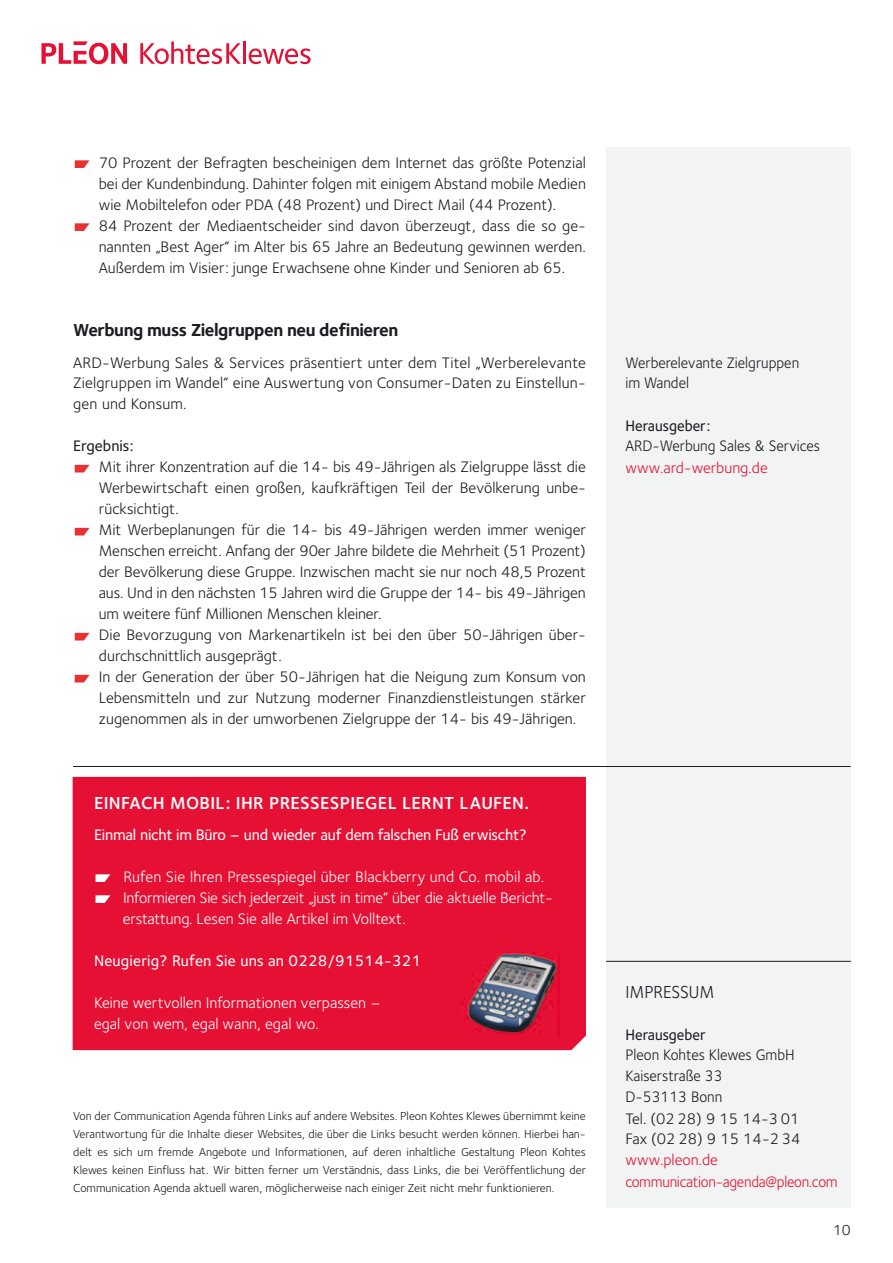
<style>
.page{position:relative;width:893px;height:1263px;background:#fff}
.page>*{position:absolute;margin:0;border:0;box-sizing:border-box;transform-origin:0 0}
.t1{font:600 18px "Foundry Sterling";letter-spacing:.02em;color:#fff}
.t2{font:700 18px "Foundry Sterling";letter-spacing:-.025em;color:#1b1c20}
.t3{font:18px "Foundry Sterling";color:#1b1c20;scale:.95 1}
.t4{font:15.75px/21px "Foundry Sterling";color:#1b1c20}
.t5{font:15.75px/21px "Foundry Sterling";color:#fff}
.t6{font:15.75px/21px "Foundry Sterling";color:#1b1c20;scale:.95 1}
.t7{font:500 15.75px "Foundry Sterling";letter-spacing:-.01em;color:#fff}
.t8{font:15.75px/21px "Foundry Sterling";letter-spacing:-.02em;color:#e61034}
.t9{font:500 15.75px "Foundry Sterling";letter-spacing:.01em;color:#fff}
.t10{font:500 15.75px "Foundry Sterling";color:#1b1c20;scale:.95 1}
.t11{font:15.75px "Foundry Sterling";color:#e61034}
.t12{font:500 15.75px "Foundry Sterling";color:#1b1c20}
.t13{font:15px "Foundry Sterling";color:#1b1c20}
.t14{font:12px/18px "Foundry Sterling";color:#1b1c20;text-align:justify}
</style>
<div class="page">
<svg style="left:41px;top:41px;width:86px;height:23px"></svg>
<svg style="left:140px;top:42px;width:101px;height:22px"></svg>
<hr style="left:243px;top:42px;width:3px;height:22px;background:#e61034">
<svg style="left:249px;top:48px;width:61px;height:16px"></svg>
<div style="left:73px;top:777px;width:512px;height:273px;background:#e61034"></div>
<svg style="left:545px;top:1029px;width:41px;height:22px"></svg>
<svg style="left:95px;top:895px;width:15px;height:8px"></svg>
<svg style="left:95px;top:874px;width:15px;height:8px"></svg>
<svg style="left:75px;top:675px;width:14px;height:7px"></svg>
<svg style="left:75px;top:633px;width:14px;height:7px"></svg>
<svg style="left:75px;top:528px;width:14px;height:8px"></svg>
<svg style="left:75px;top:465px;width:14px;height:7px"></svg>
<svg style="left:75px;top:223px;width:14px;height:8px"></svg>
<svg style="left:75px;top:160px;width:14px;height:8px"></svg>
<div style="left:606px;top:147px;width:244px;height:1061px;background:#f2f3f3"></div>
<hr style="left:606px;top:961px;width:244px;height:1px;background:#1b1c20">
<hr style="left:73px;top:766px;width:777px;height:1px;background:#1b1c20">
<img style="left:461px;top:952px;width:98px;height:84px">
<p class="t4" style="left:99px;top:154px;width:488px">70 Prozent der Befragten bescheinigen dem Internet das größte Potenzial bei der Kundenbindung. Dahinter folgen mit einigem Abstand mobile Medien wie Mobiltelefon oder PDA (48 Prozent) und Direct Mail (44 Prozent).<br>84 Prozent der Mediaentscheider sind davon überzeugt, dass die so ge&shy;nannten „Best Ager“ im Alter bis 65 Jahre an Bedeutung gewinnen werden.<br>Außerdem im Visier: junge Erwachsene ohne Kinder und Senioren ab 65.</p>
<p class="t2" style="left:73px;top:322px;width:327px">Werbung muss Zielgruppen neu definieren</p>
<p class="t4" style="left:73px;top:353px;width:514px;text-align:justify">ARD-Werbung Sales &amp; Services präsentiert unter dem Titel „Werberelevante Zielgruppen im Wandel“ eine Auswertung von Consumer-Daten zu Einstellun&shy;gen und Konsum.</p>
<p class="t12" style="left:73px;top:440px;width:62px">Ergebnis:</p>
<p class="t4" style="left:99px;top:458px;width:488px">Mit ihrer Konzentration auf die 14- bis 49-Jährigen als Zielgruppe lässt die Werbewirtschaft einen großen, kaufkräftigen Teil der Bevölkerung unbe&shy;rücksichtigt.<br>Mit Werbeplanungen für die 14- bis 49-Jährigen werden immer weniger Menschen erreicht. Anfang der 90er Jahre bildete die Mehrheit (51 Prozent) der Bevölkerung diese Gruppe. Inzwischen macht sie nur noch 48,5 Prozent aus. Und in den nächsten 15 Jahren wird die Gruppe der 14- bis 49-Jährigen um weitere fünf Millionen Menschen kleiner.<br>Die Bevorzugung von Markenartikeln ist bei den über 50-Jährigen über&shy;durchschnittlich ausgeprägt.<br>In der Generation der über 50-Jährigen hat die Neigung zum Konsum von Lebensmitteln und zur Nutzung moderner Finanzdienstleistungen stärker zugenommen als in der umworbenen Zielgruppe der 14- bis 49-Jährigen.</p>
<p class="t1" style="left:94px;top:796px;width:436px">EINFACH MOBIL: IHR PRESSESPIEGEL LERNT LAUFEN.</p>
<p class="t7" style="left:94px;top:829px;width:434px">Einmal nicht im Büro – und wieder auf dem falschen Fuß erwischt?</p>
<p class="t5" style="left:123px;top:868px;width:431px">Rufen Sie Ihren Pressespiegel über Blackberry und Co. mobil ab.<br>Informieren Sie sich jederzeit „just in time“ über die aktuelle Bericht&shy;erstattung. Lesen Sie alle Artikel im Volltext.</p>
<p class="t9" style="left:94px;top:955px;width:329px">Neugierig? Rufen Sie uns an 0228/91514-321</p>
<p class="t5" style="left:94px;top:994px;width:288px">Keine wertvollen Informationen verpassen – egal von wem, egal wann, egal wo.</p>
<p class="t14" style="left:73px;top:1108px;width:514px">Von der Communication Agenda führen Links auf andere Websites. Pleon Kohtes Klewes übernimmt keine Verantwortung für die Inhalte dieser Websites, die über die Links besucht werden können. Hierbei han&shy;delt es sich um fremde Angebote und Informationen, auf deren inhaltliche Gestaltung Pleon Kohtes Klewes keinen Einfluss hat. Wir bitten ferner um Verständnis, dass Links, die bei Veröffentlichung der Communication Agenda aktuell waren, möglicherweise nach einiger Zeit nicht mehr funktionieren.</p>
<p class="t6" style="left:625px;top:353px;width:184px">Werberelevante Zielgruppen im Wandel</p>
<p class="t10" style="left:625px;top:419px;width:91px">Herausgeber:</p>
<p class="t6" style="left:625px;top:437px;width:206px">ARD-Werbung Sales &amp; Services</p>
<p class="t11" style="left:625px;top:461px;width:144px">www.ard-werbung.de</p>
<p class="t3" style="left:625px;top:985px;width:95px">IMPRESSUM</p>
<p class="t10" style="left:625px;top:1028px;width:86px">Herausgeber</p>
<p class="t6" style="left:625px;top:1046px;width:186px">Pleon Kohtes Klewes GmbH<br>Kaiserstraße 33<br>D-53113 Bonn<br>Tel. (02 28) 9 15 14-3 01<br>Fax (02 28) 9 15 14-2 34</p>
<p class="t8" style="left:625px;top:1151px;width:214px">www.pleon.de communication-agenda@pleon.com</p>
<p class="t13" style="left:833px;top:1224px;width:19px">10</p>
</div>
